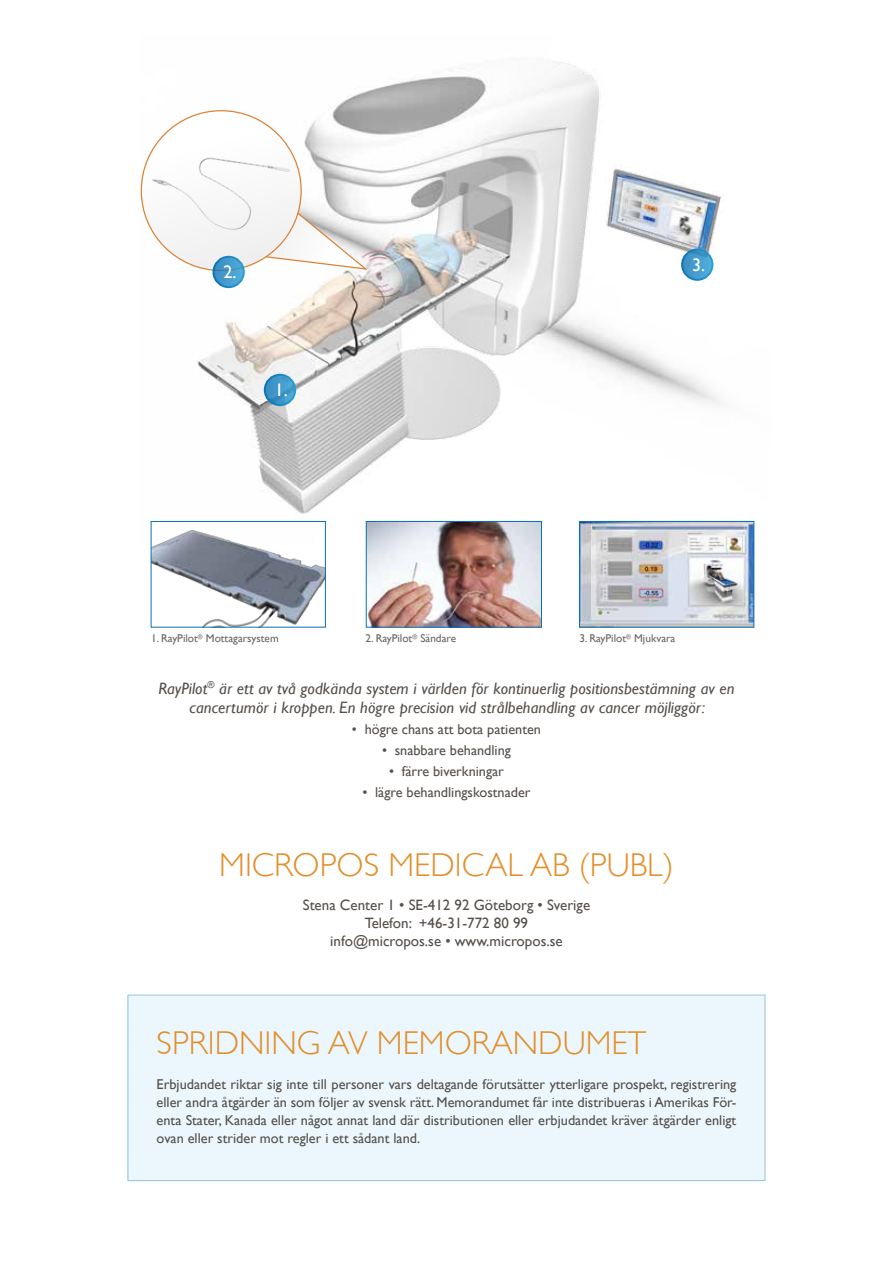
<style>
.page{position:relative;width:893px;height:1263px;background:#fff}
.page>*{position:absolute;margin:0;border:0;box-sizing:border-box;transform-origin:0 0}
.t1{font:300 33px "Gill Sans";color:#e28e2a}
.t2{font:18.15px "Gill Sans";color:#fff}
.t3{font:italic 16.5px/19.5px "Gill Sans";letter-spacing:.005em;color:#554f4a;text-align:center}
.t4{font:15px/18px "Gill Sans";color:#554f4a;text-align:center}
.t5{font:14.25px/18px "Gill Sans";color:#554f4a;text-align:justify}
.t6{font:11.25px "Gill Sans";color:#696562}
</style>
<div class="page">
<div style="left:128px;top:995px;width:637px;height:185px;background:#e7f5fd"></div>
<img style="left:140px;top:59px;width:615px;height:485px">
<img style="left:153px;top:529px;width:171px;height:96px">
<div style="left:151px;top:521px;width:175px;height:106px;border:1px solid #0b71b3"></div>
<svg style="left:255px;top:204px;width:112px;height:67px"></svg>
<svg style="left:141px;top:111px;width:160px;height:160px"></svg>
<img style="left:151px;top:137px;width:142px;height:113px">
<svg style="left:265px;top:375px;width:30px;height:30px"></svg>
<div style="left:264px;top:374px;width:32px;height:32px;border:2px solid #fff;border-radius:50%"></div>
<svg style="left:213px;top:257px;width:31px;height:30px"></svg>
<div style="left:212px;top:256px;width:33px;height:32px;border:2px solid #fff;border-radius:50%"></div>
<svg style="left:682px;top:249px;width:30px;height:31px"></svg>
<div style="left:681px;top:248px;width:32px;height:33px;border:2px solid #fff;border-radius:50%"></div>
<img style="left:368px;top:523px;width:172px;height:102px">
<div style="left:366px;top:521px;width:176px;height:106px;border:1px solid #0b71b3"></div>
<img style="left:581px;top:523px;width:171px;height:102px">
<div style="left:579px;top:521px;width:175px;height:106px;border:1px solid #0b71b3"></div>
<p class="t2" style="left:223px;top:261px;width:15px">2.</p>
<p class="t2" style="left:275px;top:379px;width:15px">1.</p>
<p class="t2" style="left:692px;top:254px;width:15px">3.</p>
<p class="t6" style="left:151px;top:632px;width:129px">1. RayPilot<sup>®</sup> Mottagarsystem</p>
<p class="t6" style="left:366px;top:632px;width:92px">2. RayPilot<sup>®</sup> Sändare</p>
<p class="t6" style="left:579px;top:632px;width:98px">3. RayPilot<sup>®</sup> Mjukvara</p>
<p class="t3" style="left:158px;top:678px;width:577px">RayPilot<sup>®</sup> är ett av två godkända system i världen för kontinuerlig positionsbestämning av en cancertumör i kroppen. En högre precision vid strålbehandling av cancer möjliggör:</p>
<p class="t5" style="left:352px;top:720px;width:191px">• högre chans att bota patienten</p>
<p class="t5" style="left:382px;top:741px;width:130px">• snabbare behandling</p>
<p class="t5" style="left:389px;top:762px;width:116px">• färre biverkningar</p>
<p class="t5" style="left:362px;top:783px;width:170px">• lägre behandlingskostnader</p>
<h1 class="t1" style="left:219px;top:846px;width:456px">MICROPOS MEDICAL AB (PUBL)</h1>
<p class="t4" style="left:303px;top:896px;width:289px">Stena Center 1 • SE-412 92 Göteborg • Sverige<br>Telefon: +46-31-772 80 99<br>info@micropos.se • www.micropos.se</p>
<h1 class="t1" style="left:157px;top:1024px;width:472px">SPRIDNING AV MEMORANDUMET</h1>
<p class="t5" style="left:157px;top:1075px;width:581px">Erbjudandet riktar sig inte till personer vars deltagande förutsätter ytterligare prospekt, registrering eller andra åtgärder än som följer av svensk rätt. Memorandumet får inte distribueras i Amerikas För&shy;enta Stater, Kanada eller något annat land där distributionen eller erbjudandet kräver åtgärder enligt ovan eller strider mot regler i ett sådant land.</p>
</div>
